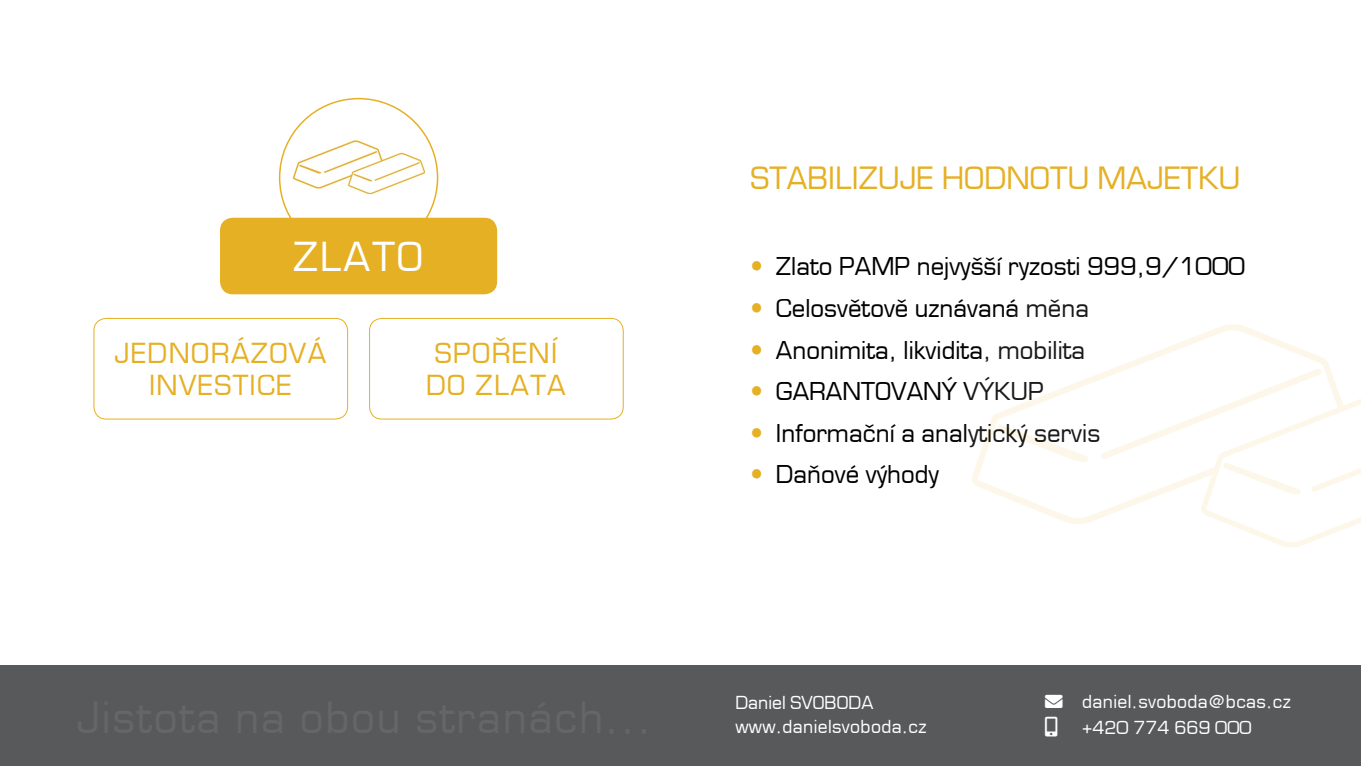
<style>
.page{position:relative;width:1361px;height:766px;background:#fff}
.page>*{position:absolute;margin:0;border:0;box-sizing:border-box;transform-origin:0 0}
.t1{font:39px "Euromode";color:#fff}
.t2{font:30px "Euromode";color:#e6b024}
.t3{font:27px/32.4px "Euromode";letter-spacing:.05em;color:#e6b024;text-align:center}
.t4{font:24px "Euromode";color:#000}
.t5{font:17.55px/24.2px "Euromode CE";letter-spacing:.02em;color:#fff}
.s1{color:#e6b024}
</style>
<div class="page">
<div style="left:0;top:665px;width:1361px;height:100px;background:#58595b"></div>
<img style="left:292px;top:133px;width:133px;height:61px">
<div style="left:220px;top:218px;width:277px;height:76px;background:#e6b024;border-radius:13px"></div>
<div style="left:369px;top:318px;width:254px;height:101px;border:1px solid #e6b024;border-radius:12px"></div>
<div style="left:94px;top:318px;width:254px;height:101px;border:1px solid #e6b024;border-radius:12px"></div>
<img style="left:972px;top:324px;width:389px;height:223px">
<h1 class="t1" style="left:293px;top:233px;width:131px">ZLATO</h1>
<p class="t3" style="left:114px;top:337px;width:213px">jed norázová investice</p>
<p class="t3" style="left:426px;top:337px;width:141px">spoření do zlata</p>
<p class="t2" style="left:750px;top:160px;width:17px">STABILIZ</p>
<p class="t2" style="left:878px;top:160px;width:150px">UJE HODNOT</p>
<p class="t2" style="left:1067px;top:160px;width:175px">U MAJETKU</p>
<p class="t4" style="left:750px;top:252px;width:496px"><span class="s1">•</span> Zlato PAMP nejvyšší ryzosti 999,9/1000</p>
<p class="t4" style="left:750px;top:294px;width:340px"><span class="s1">•</span> Celosvětově uznávaná měna</p>
<p class="t4" style="left:750px;top:335px;width:336px"><span class="s1">•</span> Anonimita, likvidita, mobilita</p>
<p class="t4" style="left:750px;top:377px;width:60px"><span class="s1">•</span> GARANTOVAN</p>
<p class="t4" style="left:942px;top:377px;width:101px">Ý VÝKUP</p>
<p class="t4" style="left:750px;top:418px;width:351px"><span class="s1">•</span> Informační a analytický servis</p>
<p class="t4" style="left:750px;top:460px;width:190px"><span class="s1">•</span> Daňové výhody</p>
<p class="t5" style="left:735px;top:690px;width:192px">Daniel SVOBODA www.danielsvoboda.cz</p>
<p class="t5" style="left:1045px;top:688px;width:247px;line-height:26.2px;text-align:center">→ daniel.svoboda@bcas.cz +420 774 669 000</p>
</div>
